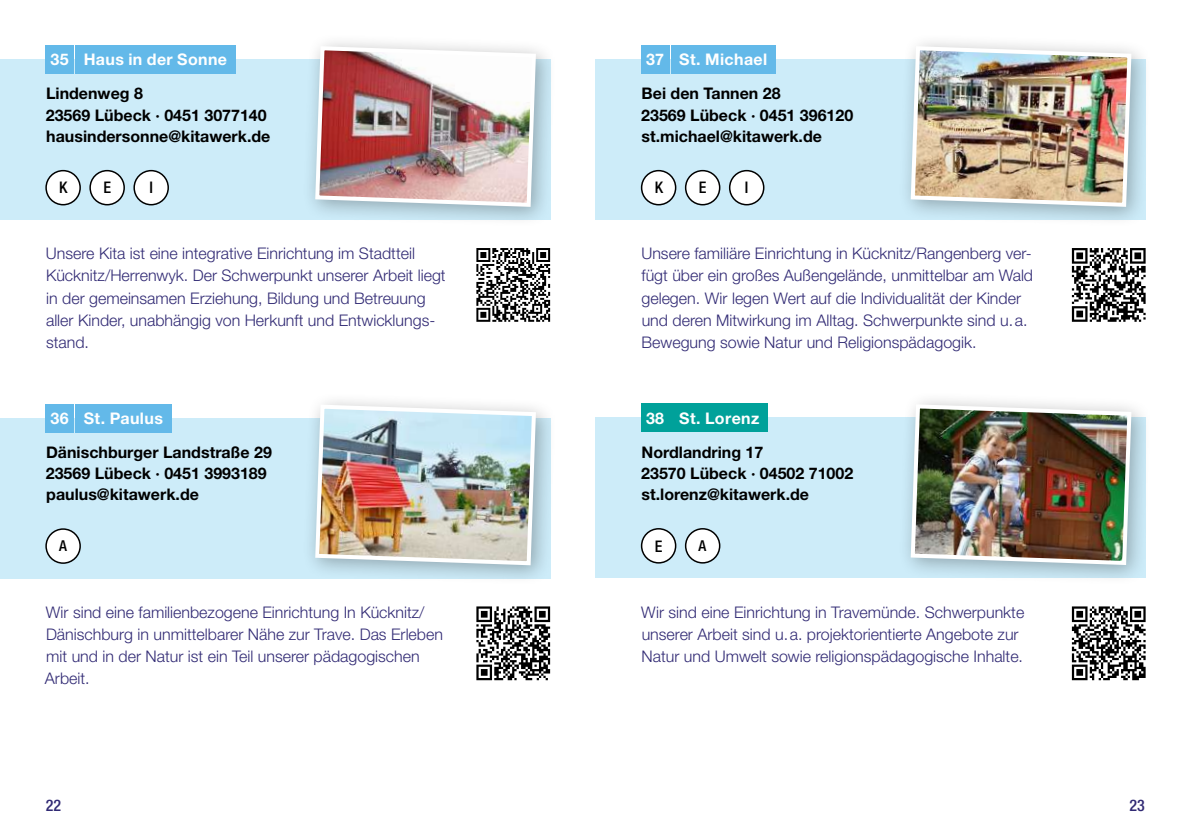
<style>
.page{position:relative;width:1191px;height:840px;background:#fff}
.page>*{position:absolute;margin:0;border:0;box-sizing:border-box;transform-origin:0 0}
.t1{font:300 16px/22px "Helvetica Neue LT Std";color:#312a74}
.t2{font:700 16px/21px "Helvetica Neue LT Std";color:#000}
.t3{font:700 16px "Helvetica Neue LT Std";letter-spacing:.025em;color:#fff}
.t4{font:500 condensed 16px "Helvetica Neue LT Std";color:#000}
.t5{font:500 condensed 16px "Helvetica Neue LT Std";color:#312a74}
.t6{font:500 condensed 15px "Helvetica Neue LT Std";color:#000}
</style>
<div class="page">
<div style="left:0;top:60px;width:550px;height:159px;background:#cdecf9"></div>
<div style="left:0;top:418px;width:550px;height:159px;background:#cdecf9"></div>
<div style="left:302px;top:33px;width:254px;height:195px;background:#000;opacity:.3"></div>
<img style="left:313px;top:44px;width:225px;height:165px">
<div style="left:302px;top:391px;width:254px;height:195px;background:#000;opacity:.3"></div>
<img style="left:313px;top:402px;width:225px;height:165px">
<div style="left:75px;top:45px;width:161px;height:29px;background:#63b9e9"></div>
<div style="left:75px;top:403px;width:96px;height:29px;background:#63b9e9"></div>
<div style="left:45px;top:45px;width:29px;height:29px;background:#63b9e9"></div>
<div style="left:45px;top:403px;width:29px;height:29px;background:#63b9e9"></div>
<div style="left:595px;top:60px;width:550px;height:159px;background:#cdecf9"></div>
<div style="left:595px;top:417px;width:550px;height:160px;background:#cdecf9"></div>
<div style="left:897px;top:33px;width:255px;height:195px;background:#000;opacity:.3"></div>
<img style="left:908px;top:44px;width:225px;height:165px">
<div style="left:897px;top:390px;width:255px;height:195px;background:#000;opacity:.3"></div>
<img style="left:908px;top:402px;width:225px;height:164px">
<div style="left:670px;top:45px;width:105px;height:29px;background:#63b9e9"></div>
<div style="left:670px;top:403px;width:98px;height:29px;background:#00a19a"></div>
<div style="left:641px;top:45px;width:28px;height:29px;background:#63b9e9"></div>
<div style="left:641px;top:403px;width:28px;height:29px;background:#00a19a"></div>
<div style="left:641px;top:528px;width:34px;height:34px;background:#fff;border-radius:50%"></div>
<div style="left:641px;top:527px;width:35px;height:36px;border:2px solid #000;border-radius:50%"></div>
<div style="left:90px;top:170px;width:34px;height:34px;background:#fff;border-radius:50%"></div>
<div style="left:89px;top:170px;width:36px;height:35px;border:2px solid #000;border-radius:50%"></div>
<div style="left:685px;top:170px;width:34px;height:34px;background:#fff;border-radius:50%"></div>
<div style="left:685px;top:170px;width:35px;height:35px;border:2px solid #000;border-radius:50%"></div>
<div style="left:46px;top:170px;width:34px;height:34px;background:#fff;border-radius:50%"></div>
<div style="left:45px;top:170px;width:36px;height:35px;border:2px solid #000;border-radius:50%"></div>
<div style="left:641px;top:170px;width:34px;height:34px;background:#fff;border-radius:50%"></div>
<div style="left:641px;top:170px;width:35px;height:35px;border:2px solid #000;border-radius:50%"></div>
<div style="left:134px;top:170px;width:34px;height:34px;background:#fff;border-radius:50%"></div>
<div style="left:133px;top:170px;width:36px;height:35px;border:2px solid #000;border-radius:50%"></div>
<div style="left:729px;top:170px;width:34px;height:34px;background:#fff;border-radius:50%"></div>
<div style="left:729px;top:170px;width:35px;height:35px;border:2px solid #000;border-radius:50%"></div>
<svg style="left:476px;top:248px;width:74px;height:73px"></svg>
<svg style="left:476px;top:606px;width:74px;height:73px"></svg>
<svg style="left:1071px;top:248px;width:74px;height:73px"></svg>
<svg style="left:1071px;top:606px;width:74px;height:73px"></svg>
<div style="left:46px;top:528px;width:34px;height:34px;background:#fff;border-radius:50%"></div>
<div style="left:45px;top:528px;width:36px;height:35px;border:2px solid #000;border-radius:50%"></div>
<div style="left:685px;top:528px;width:34px;height:34px;background:#fff;border-radius:50%"></div>
<div style="left:685px;top:527px;width:35px;height:36px;border:2px solid #000;border-radius:50%"></div>
<p class="t3" style="left:51px;top:50px;width:20px">35</p>
<p class="t3" style="left:84px;top:50px;width:145px">Haus in der Sonne</p>
<p class="t3" style="left:646px;top:50px;width:19px">37</p>
<p class="t3" style="left:679px;top:50px;width:89px">St. Michael</p>
<p class="t2" style="left:46px;top:83px;width:226px">Lindenweg 8<br>23569 Lübeck · 0451 3077140 hausindersonne@kitawerk.de</p>
<p class="t2" style="left:641px;top:83px;width:213px">Bei den Tannen 28<br>23569 Lübeck · 0451 396120 st.michael@kitawerk.de</p>
<p class="t4" style="left:59px;top:178px;width:10px">K</p>
<p class="t4" style="left:103px;top:178px;width:9px">E</p>
<p class="t4" style="left:149px;top:178px;width:5px">I</p>
<p class="t4" style="left:654px;top:178px;width:10px">K</p>
<p class="t4" style="left:699px;top:178px;width:9px">E</p>
<p class="t4" style="left:745px;top:178px;width:5px">I</p>
<p class="t1" style="left:46px;top:242px;width:401px">Unsere Kita ist eine integrative Einrichtung im Stadtteil Kücknitz/Herrenwyk. Der Schwerpunkt unserer Arbeit liegt in der gemeinsamen Erziehung, Bildung und Betreuung aller Kinder, unabhängig von Herkunft und Entwicklungs&shy;stand.</p>
<p class="t1" style="left:641px;top:242px;width:393px">Unsere familiäre Einrichtung in Kücknitz/Rangenberg ver&shy;fügt über ein großes Außengelände, unmittelbar am Wald gelegen. Wir legen Wert auf die Individualität der Kinder und deren Mitwirkung im Alltag. Schwerpunkte sind u.a.<br>Bewegung sowie Natur und Religionspädagogik.</p>
<p class="t3" style="left:51px;top:408px;width:20px">36</p>
<p class="t3" style="left:84px;top:408px;width:81px">St. Paulus</p>
<p class="t3" style="left:646px;top:407px;width:20px">38</p>
<p class="t3" style="left:679px;top:407px;width:82px">St. Lorenz</p>
<p class="t2" style="left:46px;top:441px;width:228px">Dänischburger Landstraße 29<br>23569 Lübeck · 0451 3993189 paulus@kitawerk.de</p>
<p class="t2" style="left:641px;top:441px;width:213px">Nordlandring 17<br>23570 Lübeck · 04502 71002 st.lorenz@kitawerk.de</p>
<p class="t4" style="left:655px;top:536px;width:9px">E</p>
<p class="t6" style="left:59px;top:536px;width:9px">A</p>
<p class="t6" style="left:698px;top:536px;width:9px">A</p>
<p class="t1" style="left:45px;top:600px;width:399px">Wir sind eine familienbezogene Einrichtung In Kücknitz/ Dänischburg in unmittelbarer Nähe zur Trave. Das Erleben mit und in der Natur ist ein Teil unserer pädagogischen Arbeit.</p>
<p class="t1" style="left:641px;top:600px;width:384px">Wir sind eine Einrichtung in Travemünde. Schwerpunkte unserer Arbeit sind u.a. projektorientierte Angebote zur<br>Natur und Umwelt sowie religionspädagogische Inhalte.</p>
<p class="t5" style="left:46px;top:795px;width:17px">22</p>
<p class="t5" style="left:1129px;top:795px;width:17px">23</p>
</div>
